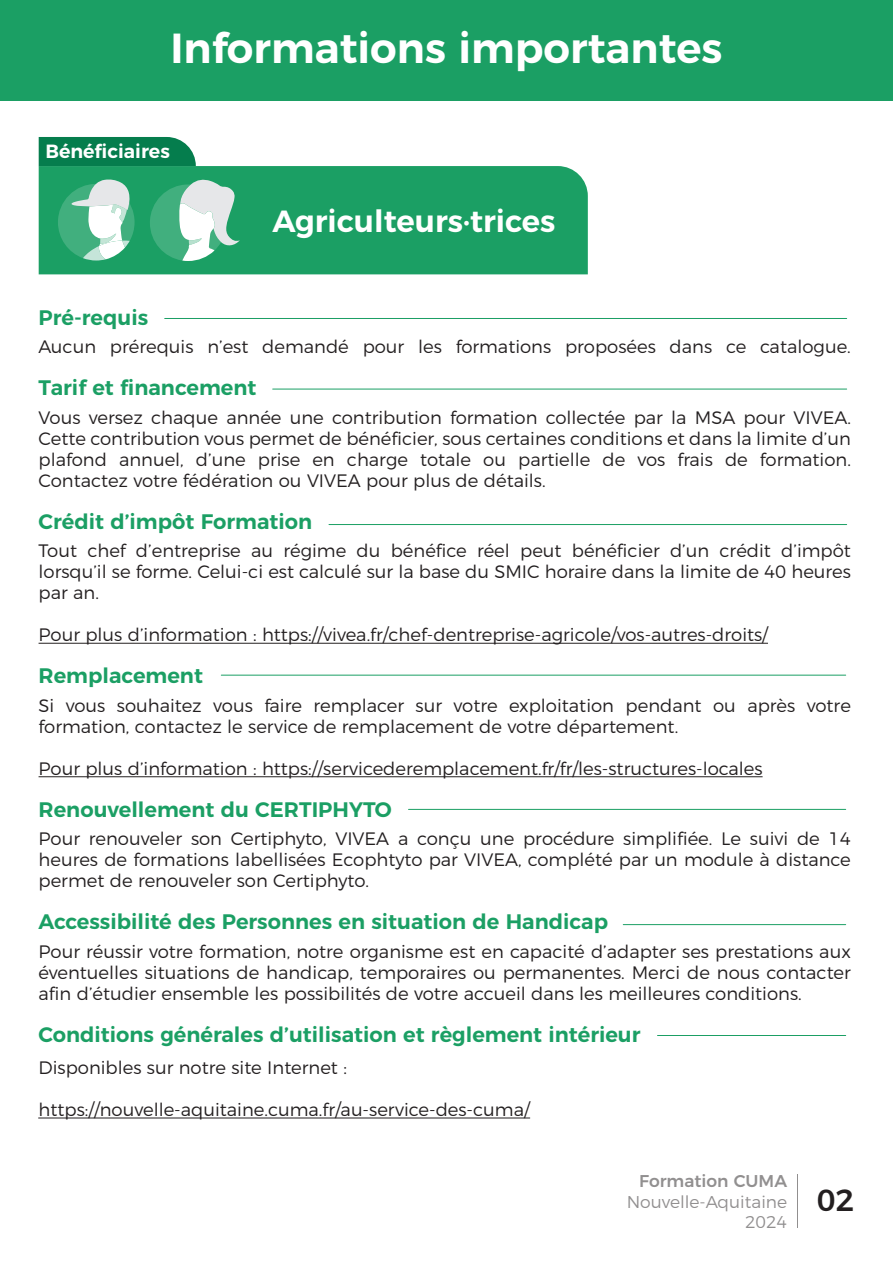
<style>
.page{position:relative;width:893px;height:1263px;background:#fff}
.page>*{position:absolute;margin:0;border:0;box-sizing:border-box;transform-origin:0 0}
.t1{font:600 42px "Montserrat";color:#fff}
.t2{font:600 30.6px "Montserrat";color:#fff}
.t3{font:500 30.6px "Montserrat";color:#231f20}
.t4{font:600 21px "Montserrat";color:#1b9f64}
.t5{font:600 19.05px "Montserrat";color:#fff}
.t6{font:300 18px/21px "Montserrat";color:#231f20;text-align:justify}
.t7{font:300 17.1px/20.5px "Montserrat";color:#231f20;text-align:right}
.t8{font:500 17.1px "Montserrat";color:#231f20}
</style>
<div class="page">
<hr style="left:797px;top:1174px;width:1px;height:54px;background:#231f20">
<div style="left:0;top:0;width:893px;height:101px;background:#1b9f64"></div>
<hr style="left:39px;top:643px;width:729px;height:1px;background:#231f20">
<hr style="left:39px;top:776px;width:724px;height:1px;background:#231f20">
<div style="left:39px;top:166px;width:549px;height:108px;background:#1b9f64"></div>
<div style="left:39px;top:137px;width:157px;height:29px;background:#057d4d"></div>
<svg style="left:58px;top:179px;width:77px;height:81px"></svg>
<svg style="left:150px;top:179px;width:90px;height:82px"></svg>
<hr style="left:165px;top:318px;width:682px;height:1px;background:#1b9f64">
<hr style="left:273px;top:389px;width:574px;height:1px;background:#1b9f64">
<hr style="left:329px;top:524px;width:518px;height:1px;background:#1b9f64">
<hr style="left:221px;top:675px;width:625px;height:1px;background:#1b9f64">
<hr style="left:408px;top:809px;width:438px;height:1px;background:#1b9f64">
<hr style="left:623px;top:924px;width:223px;height:1px;background:#1b9f64">
<hr style="left:657px;top:1035px;width:189px;height:1px;background:#1b9f64">
<hr style="left:39px;top:1117px;width:491px;height:1px;background:#231f20">
<h1 class="t1" style="left:170px;top:14px;width:554px">Informations importantes</h1>
<p class="t5" style="left:45px;top:136px;width:126px">Bénéficiaires</p>
<h2 class="t2" style="left:273px;top:196px;width:284px">Agriculteurs·trices</h2>
<p class="t4" style="left:39px;top:300px;width:111px">Pré-requis</p>
<p class="t6" style="left:39px;top:335px;width:814px">Aucun prérequis n’est demandé pour les formations proposées dans ce catalogue.</p>
<p class="t4" style="left:39px;top:371px;width:219px">Tarif et financement</p>
<p class="t6" style="left:39px;top:405px;width:814px">Vous versez chaque année une contribution formation collectée par la MSA pour VIVEA.<br>Cette contribution vous permet de bénéficier, sous certaines conditions et dans la limite d’un plafond annuel, d’une prise en charge totale ou partielle de vos frais de formation.<br>Contactez votre fédération ou VIVEA pour plus de détails.</p>
<p class="t4" style="left:39px;top:504px;width:275px">Crédit d’impôt Formation</p>
<p class="t6" style="left:39px;top:539px;width:814px">Tout chef d’entreprise au régime du bénéfice réel peut bénéficier d’un crédit d’impôt lorsqu’il se forme. Celui-ci est calculé sur la base du SMIC horaire dans la limite de 40 heures par an.</p>
<p class="t6" style="left:39px;top:623px;width:731px">Pour plus d’information : https://vivea.fr/chef-dentreprise-agricole/vos-autres-droits/</p>
<p class="t4" style="left:39px;top:659px;width:166px">Remplacement</p>
<p class="t6" style="left:39px;top:693px;width:814px">Si vous souhaitez vous faire remplacer sur votre exploitation pendant ou après votre formation, contactez le service de remplacement de votre département.</p>
<p class="t6" style="left:39px;top:756px;width:725px">Pour plus d’information : https://servicederemplacement.fr/fr/les-structures-locales</p>
<p class="t4" style="left:39px;top:792px;width:355px">Renouvellement du CERTIPHYTO</p>
<p class="t6" style="left:39px;top:827px;width:814px">Pour renouveler son Certiphyto, VIVEA a conçu une procédure simplifiée. Le suivi de 14 heures de formations labellisées Ecophtyto par VIVEA, complété par un module à distance permet de renouveler son Certiphyto.</p>
<p class="t4" style="left:39px;top:905px;width:571px">Accessibilité des Personnes en situation de Handicap</p>
<p class="t6" style="left:39px;top:939px;width:814px">Pour réussir votre formation, notre organisme est en capacité d’adapter ses prestations aux éventuelles situations de handicap, temporaires ou permanentes. Merci de nous contacter afin d’étudier ensemble les possibilités de votre accueil dans les meilleures conditions.</p>
<p class="t4" style="left:39px;top:1017px;width:603px">Conditions générales d’utilisation et règlement intérieur</p>
<p class="t6" style="left:39px;top:1056px;width:310px">Disponibles sur notre site Internet :</p>
<p class="t6" style="left:39px;top:1098px;width:493px">https://nouvelle-aquitaine.cuma.fr/au-service-des-cuma/</p>
<p class="t8" style="left:639px;top:1167px;width:150px">Formation CUMA</p>
<p class="t7" style="left:627px;top:1190px;width:162px">Nouvelle-Aquitaine<br>2024</p>
<h2 class="t3" style="left:817px;top:1176px;width:39px">02</h2>
</div>
